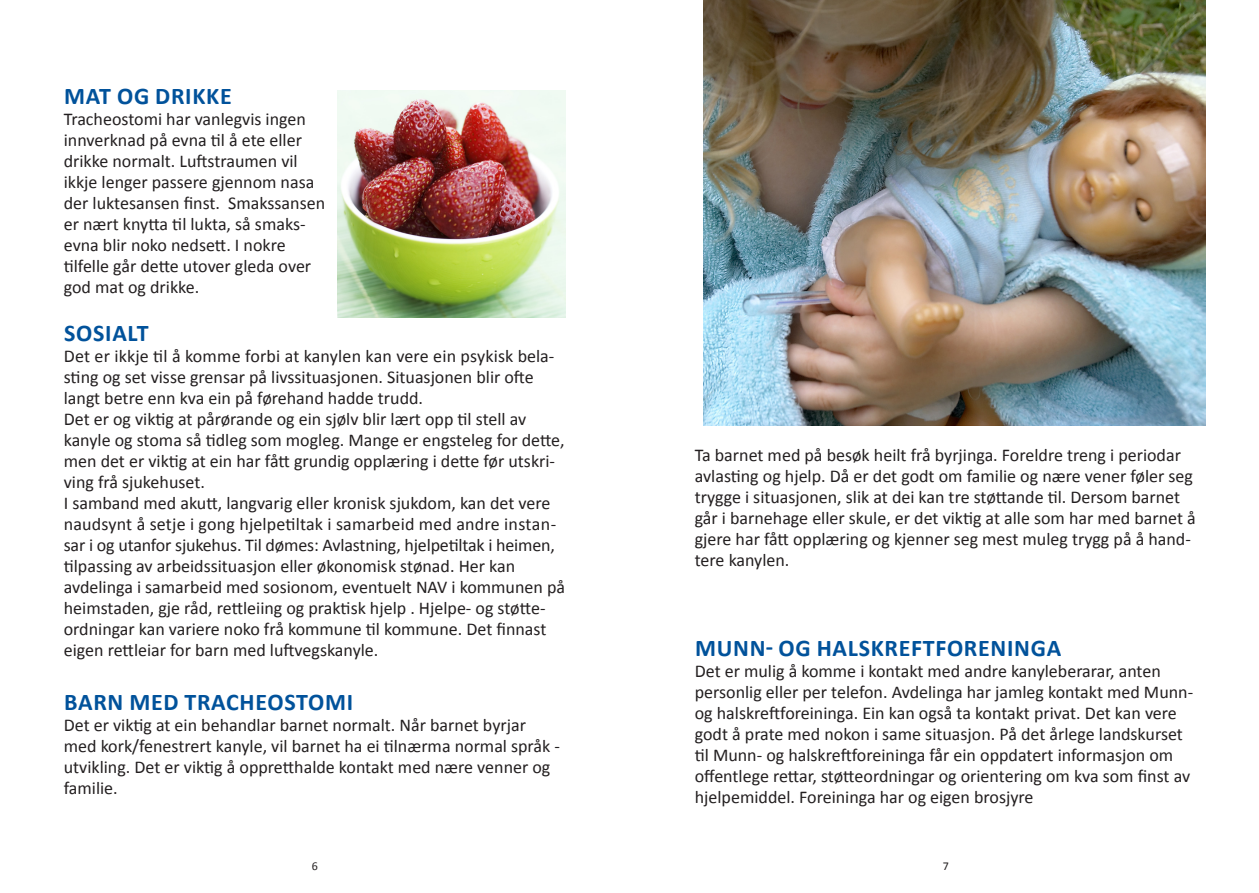
<style>
.page{position:relative;width:1259px;height:893px;background:#fff}
.page>*{position:absolute;margin:0;border:0;box-sizing:border-box;transform-origin:0 0}
.Tittel_liten{font:700 24px "Calibri";letter-spacing:.03em;color:#01529b}
.Brødtekst{font:18px/21px "Calibri";color:#231f20}
.Tittel_i_notis{font:12px "Calibri";color:#231f20}
</style>
<div class="page">
<img style="left:703px;top:0;width:502px;height:425px">
<img style="left:338px;top:90px;width:227px;height:228px">
<p class="Tittel_liten" style="left:64px;top:81px;width:169px">MAT OG DRIKKE</p>
<p class="Brødtekst" style="left:64px;top:109px;width:263px">Tracheostomi har vanlegvis ingen innverknad på evna til å ete eller drikke normalt. Luftstraumen vil ikkje lenger passere gjennom nasa der luktesansen finst. Smakssansen er nært knytta til lukta, så smaks-</p>
<p class="Brødtekst" style="left:64px;top:235px;width:249px">evna blir noko nedsett. I nokre tilfelle går dette utover gleda over god mat og drikke.</p>
<p class="Tittel_liten" style="left:64px;top:318px;width:86px">SOSIALT</p>
<p class="Brødtekst" style="left:64px;top:346px;width:492px">Det er ikkje til å komme forbi at kanylen kan vere ein psykisk bela&shy;sting og set visse grensar på livssituasjonen. Situasjonen blir ofte langt betre enn kva ein på førehand hadde trudd.</p>
<p class="Brødtekst" style="left:64px;top:409px;width:464px">Det er og viktig at pårørande og ein sjølv blir lært opp til stell av</p>
<p class="Brødtekst" style="left:64px;top:430px;width:502px">kanyle og stoma så tidleg som mogleg. Mange er engsteleg for dette,</p>
<p class="Brødtekst" style="left:64px;top:451px;width:493px">men det er viktig at ein har fått grundig opplæring i dette før utskri-</p>
<p class="Brødtekst" style="left:64px;top:472px;width:143px">ving frå sjukehuset.</p>
<p class="Brødtekst" style="left:64px;top:493px;width:488px">I samband med akutt, langvarig eller kronisk sjukdom, kan det vere</p>
<p class="Brødtekst" style="left:64px;top:514px;width:494px;text-align:justify">naudsynt å setje i gong hjelpetiltak i samarbeid med andre instan&shy;sar i og utanfor sjukehus. Til dømes: Avlastning, hjelpetiltak i heimen, tilpassing av arbeidssituasjon eller økonomisk stønad. Her kan</p>
<p class="Brødtekst" style="left:64px;top:577px;width:503px">avdelinga i samarbeid med sosionom, eventuelt NAV i kommunen på</p>
<p class="Brødtekst" style="left:64px;top:598px;width:484px;text-align:justify">heimstaden, gje råd, rettleiing og praktisk hjelp . Hjelpe- og støtte&shy;ordningar kan variere noko frå kommune til kommune. Det finnast eigen rettleiar for barn med luftvegskanyle.</p>
<p class="Tittel_liten" style="left:64px;top:687px;width:290px">BARN MED TRACHEOSTOMI</p>
<p class="Brødtekst" style="left:64px;top:715px;width:464px">Det er viktig at ein behandlar barnet normalt. Når barnet byrjar</p>
<p class="Brødtekst" style="left:64px;top:736px;width:498px">med kork/fenestrert kanyle, vil barnet ha ei tilnærma normal språk -</p>
<p class="Brødtekst" style="left:64px;top:757px;width:488px">utvikling. Det er viktig å oppretthalde kontakt med nære venner og</p>
<p class="Brødtekst" style="left:64px;top:778px;width:56px">familie.</p>
<p class="Brødtekst" style="left:695px;top:444px;width:488px">Ta barnet med på besøk heilt frå byrjinga. Foreldre treng i periodar</p>
<p class="Brødtekst" style="left:695px;top:465px;width:500px">avlasting og hjelp. Då er det godt om familie og nære vener føler seg</p>
<p class="Brødtekst" style="left:695px;top:486px;width:487px">trygge i situasjonen, slik at dei kan tre støttande til. Dersom barnet</p>
<p class="Brødtekst" style="left:695px;top:507px;width:502px">går i barnehage eller skule, er det viktig at alle som har med barnet å</p>
<p class="Brødtekst" style="left:695px;top:528px;width:497px">gjere har fått opplæring og kjenner seg mest muleg trygg på å hand&shy;tere kanylen.</p>
<p class="Tittel_liten" style="left:695px;top:632px;width:367px">MUNN- OG HALSKREFTFORENINGA</p>
<p class="Brødtekst" style="left:695px;top:660px;width:500px">Det er mulig å komme i kontakt med andre kanyleberarar, anten personlig eller per telefon. Avdelinga har jamleg kontakt med Munn&shy;og halskreftforeininga. Ein kan også ta kontakt privat. Det kan vere godt å prate med nokon i same situasjon. På det årlege landskurset til Munn- og halskreftforeininga får ein oppdatert informasjon om</p>
<p class="Brødtekst" style="left:695px;top:765px;width:497px">offentlege rettar, støtteordningar og orientering om kva som finst av hjelpemiddel. Foreininga har og eigen brosjyre</p>
<p class="Tittel_i_notis" style="left:312px;top:858px;width:8px">6</p>
<p class="Tittel_i_notis" style="left:942px;top:858px;width:8px">7</p>
</div>
